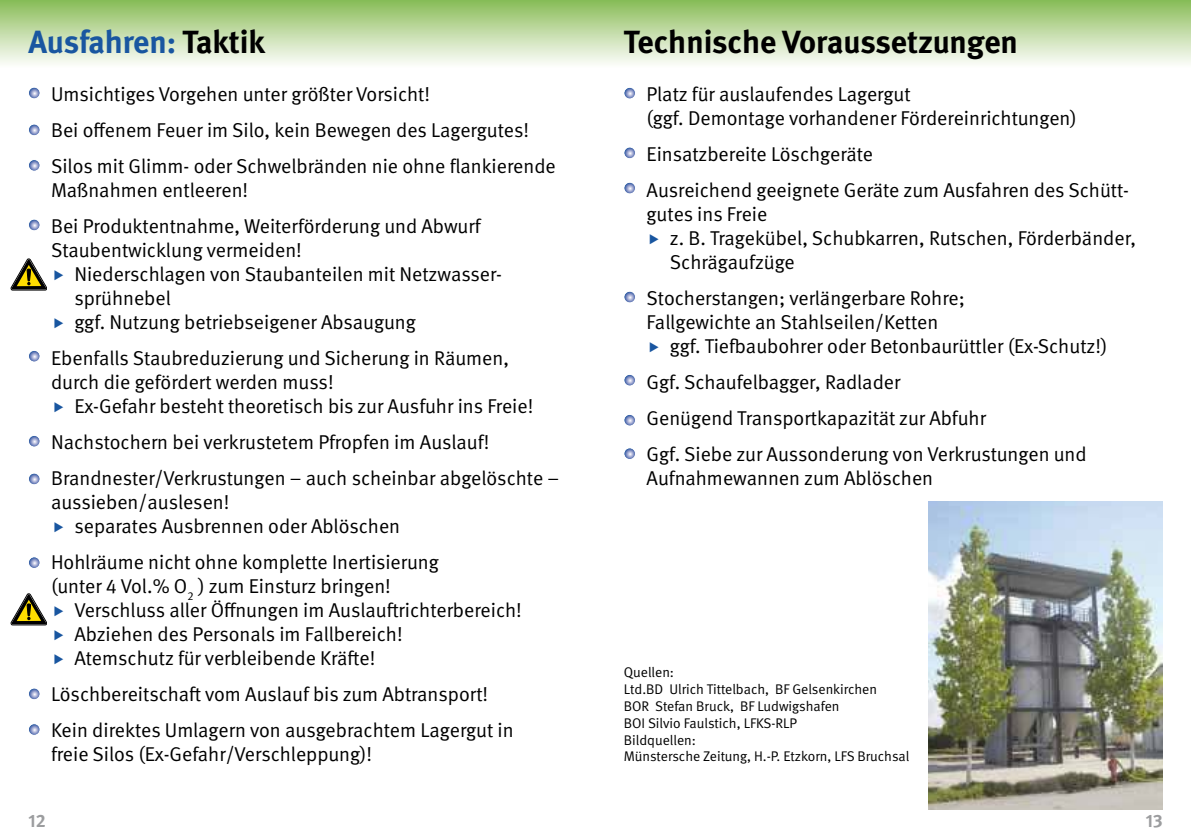
<style>
.page{position:relative;width:1191px;height:840px;background:#fff}
.page>*{position:absolute;margin:0;border:0;box-sizing:border-box;transform-origin:0 0}
.t1{font:700 32px "DGUV Meta";color:#000}
.t2{font:700 32px "DGUV Meta";color:#1956a0}
.t3{font:20px/24px "DGUV Meta";color:#000}
.t4{font:700 18px "DGUV Meta";color:#9c9d9f}
.t5{font:14px/16.8px "DGUV Meta";color:#000}
.s1{color:#000}
</style>
<div class="page">
<div style="left:595px;top:0;width:596px;height:68px;background:linear-gradient(to bottom,#8abc58,#fffefd)"></div>
<div style="left:0;top:0;width:595px;height:68px;background:linear-gradient(to bottom,#8abc58,#fffefd)"></div>
<svg style="left:28px;top:87px;width:12px;height:12px"></svg>
<div style="left:28px;top:87px;width:12px;height:12px;border:1px solid #fff;border-radius:50%"></div>
<svg style="left:28px;top:124px;width:12px;height:12px"></svg>
<div style="left:28px;top:124px;width:12px;height:12px;border:1px solid #fff;border-radius:50%"></div>
<svg style="left:28px;top:159px;width:12px;height:12px"></svg>
<div style="left:28px;top:159px;width:12px;height:12px;border:1px solid #fff;border-radius:50%"></div>
<svg style="left:28px;top:219px;width:12px;height:12px"></svg>
<div style="left:28px;top:219px;width:12px;height:12px;border:1px solid #fff;border-radius:50%"></div>
<svg style="left:28px;top:350px;width:12px;height:12px"></svg>
<div style="left:28px;top:350px;width:12px;height:12px;border:1px solid #fff;border-radius:50%"></div>
<svg style="left:28px;top:435px;width:12px;height:12px"></svg>
<div style="left:28px;top:435px;width:12px;height:12px;border:1px solid #fff;border-radius:50%"></div>
<svg style="left:28px;top:556px;width:12px;height:12px"></svg>
<div style="left:28px;top:556px;width:12px;height:12px;border:1px solid #fff;border-radius:50%"></div>
<svg style="left:28px;top:473px;width:12px;height:11px"></svg>
<div style="left:28px;top:473px;width:12px;height:11px;border:1px solid #fff;border-radius:50%"></div>
<svg style="left:28px;top:687px;width:12px;height:12px"></svg>
<div style="left:28px;top:687px;width:12px;height:12px;border:1px solid #fff;border-radius:50%"></div>
<svg style="left:28px;top:723px;width:12px;height:12px"></svg>
<div style="left:28px;top:723px;width:12px;height:12px;border:1px solid #fff;border-radius:50%"></div>
<svg style="left:624px;top:87px;width:11px;height:12px"></svg>
<div style="left:624px;top:87px;width:11px;height:12px;border:1px solid #fff;border-radius:50%"></div>
<svg style="left:624px;top:147px;width:11px;height:12px"></svg>
<div style="left:624px;top:147px;width:11px;height:12px;border:1px solid #fff;border-radius:50%"></div>
<svg style="left:624px;top:182px;width:11px;height:12px"></svg>
<div style="left:624px;top:182px;width:11px;height:12px;border:1px solid #fff;border-radius:50%"></div>
<svg style="left:624px;top:291px;width:11px;height:12px"></svg>
<div style="left:624px;top:291px;width:11px;height:12px;border:1px solid #fff;border-radius:50%"></div>
<svg style="left:624px;top:414px;width:11px;height:12px"></svg>
<div style="left:624px;top:414px;width:11px;height:12px;border:1px solid #fff;border-radius:50%"></div>
<svg style="left:624px;top:447px;width:11px;height:12px"></svg>
<div style="left:624px;top:447px;width:11px;height:12px;border:1px solid #fff;border-radius:50%"></div>
<svg style="left:624px;top:374px;width:11px;height:12px"></svg>
<div style="left:624px;top:374px;width:11px;height:12px;border:1px solid #fff;border-radius:50%"></div>
<svg style="left:11px;top:259px;width:36px;height:31px"></svg>
<svg style="left:11px;top:593px;width:36px;height:31px"></svg>
<img style="left:929px;top:501px;width:233px;height:308px">
<h1 class="t2" style="left:28px;top:25px;width:238px">Ausfahren: <span class="s1">Taktik</span></h1>
<p class="t3" style="left:51px;top:76px;width:506px;line-height:36px">Umsichtiges Vorgehen unter größter Vorsicht!<br>Bei ofenem Feuer im Silo, kein Bewegen des Lagergutes!<br>Silos mit Glimm- oder Schwelbränden nie ohne flankierende</p>
<p class="t3" style="left:51px;top:172px;width:431px;line-height:36px">Maßnahmen entleeren!<br>Bei Produktentnahme, Weiterförderung und Abwurf</p>
<p class="t3" style="left:74px;top:238px;width:429px;text-indent:-23px">Staubentwicklung vermeiden!<br>Niederschlagen von Staubanteilen mit Netzwasser&shy;sprühnebel<br>ggf. Nutzung betriebseigener Absaugung</p>
<p class="t3" style="left:51px;top:346px;width:459px">Ebenfalls Staubreduzierung und Sicherung in Räumen, durch die gefördert werden muss!</p>
<p class="t3" style="left:51px;top:388px;width:510px;line-height:36px;text-indent:23px">Ex-Gefahr besteht theoretisch bis zur Ausfuhr ins Freie!<br>Nachstochern bei verkrustetem Pfropfen im Auslauf!<br>Brandnester/Verkrustungen – auch scheinbar abgelöschte –</p>
<p class="t3" style="left:74px;top:490px;width:327px;text-indent:-23px">aussieben/auslesen!<br>separates Ausbrennen oder Ablöschen</p>
<p class="t3" style="left:51px;top:550px;width:389px">Hohlräume nicht ohne komplette Inertisierung (unter 4 Vol.% O<sub>2</sub> ) zum Einsturz bringen!</p>
<p class="t3" style="left:74px;top:598px;width:449px">Verschluss aller Öfnungen im Auslautrichterbereich!<br>Abziehen des Personals im Fallbereich!<br>Atemschutz für verbleibende Kräte!</p>
<p class="t3" style="left:51px;top:676px;width:464px;line-height:36px">Löschbereitschat vom Auslauf bis zum Abtransport!<br>Kein direktes Umlagern von ausgebrachtem Lagergut in</p>
<p class="t3" style="left:51px;top:742px;width:323px">freie Silos (Ex-Gefahr/Verschleppung)!</p>
<h1 class="t1" style="left:624px;top:25px;width:395px">Technische Voraussetzungen</h1>
<p class="t3" style="left:646px;top:82px;width:432px">Platz für auslaufendes Lagergut<br>(ggf. Demontage vorhandener Fördereinrichtungen)</p>
<p class="t3" style="left:646px;top:136px;width:484px;line-height:36px">Einsatzbereite Löschgeräte<br>Ausreichend geeignete Geräte zum Ausfahren des Schütt-</p>
<p class="t3" style="left:670px;top:202px;width:468px;text-indent:-23px">gutes ins Freie<br>z. B. Tragekübel, Schubkarren, Rutschen, Förderbänder,<br>Schrägaufzüge</p>
<p class="t3" style="left:646px;top:286px;width:320px">Stocherstangen; verlängerbare Rohre;<br>Fallgewichte an Stahlseilen/Ketten</p>
<p class="t3" style="left:646px;top:328px;width:463px;line-height:36px;text-indent:23px">ggf. Tiebaubohrer oder Betonbaurüttler (Ex-Schutz!)<br>Ggf. Schaufelbagger, Radlader<br>Genügend Transportkapazität zur Abfuhr<br>Ggf. Siebe zur Aussonderung von Verkrustungen und</p>
<p class="t3" style="left:646px;top:466px;width:288px">Aufnahmewannen zum Ablöschen</p>
<p class="t5" style="left:624px;top:664px;width:287px">Quellen:<br>Ltd.BD Ulrich Tittelbach, BF Gelsenkirchen<br>BOR Stefan Bruck, BF Ludwigshafen<br>BOI Silvio Faulstich, LFKS-RLP<br>Bildquellen:<br>Münstersche Zeitung, H.-P. Etzkorn, LFS Bruchsal</p>
<p class="t4" style="left:28px;top:810px;width:19px">12</p>
<p class="t4" style="left:1145px;top:810px;width:18px">13</p>
</div>
